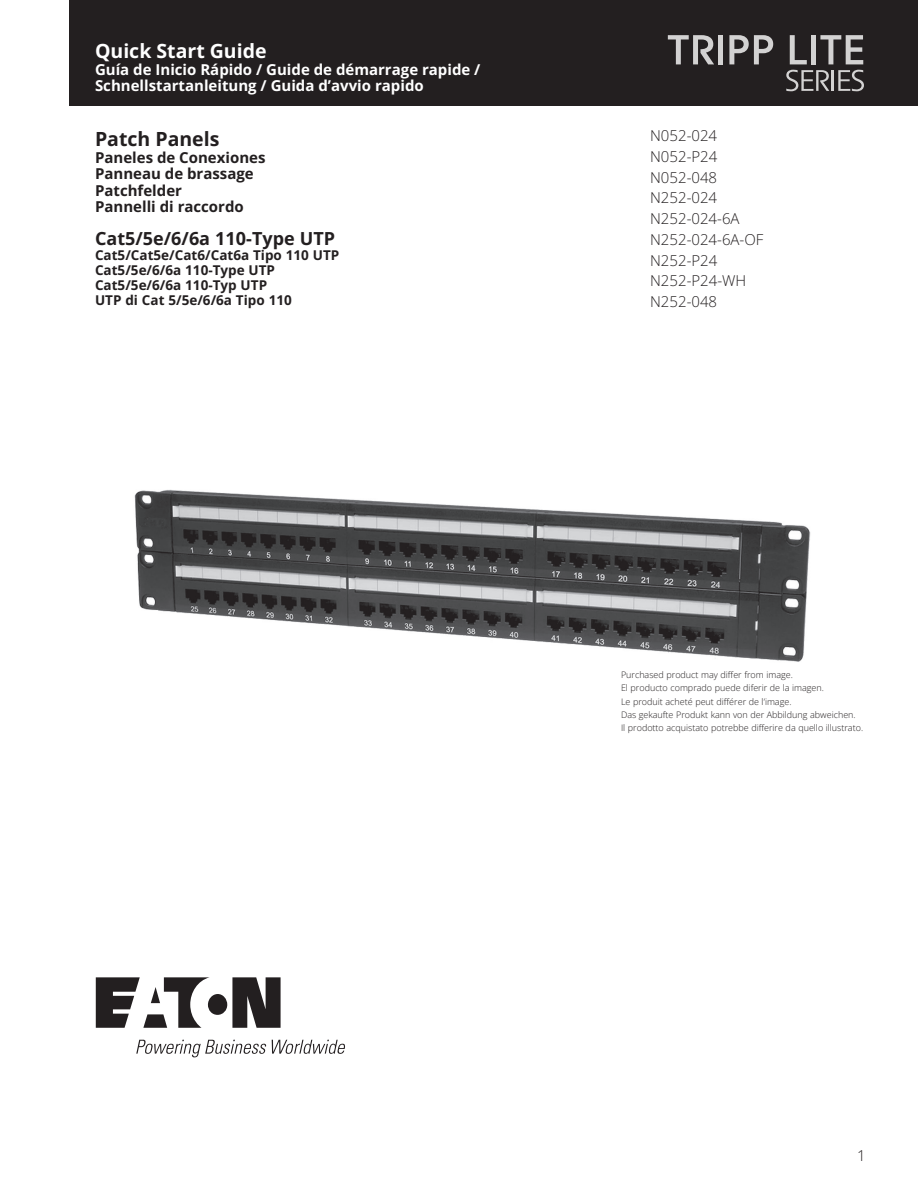
<style>
.page{position:relative;width:918px;height:1188px;background:#fff}
.page>*{position:absolute;margin:0;border:0;box-sizing:border-box;transform-origin:0 0}
._00_Product{font:700 19.5px "Open Sans";color:#fff}
._00_Product-2{font:700 19.5px "Open Sans";color:#231f20}
.t1{font:700 18px "Open Sans";color:#231f20}
.t2{font:15px "Open Sans";color:#231f20}
._00_Product-3{font:700 15px/16.5px "Open Sans";color:#fff}
._00_Product-4{font:700 15px/16.5px "Open Sans";color:#231f20}
.t3{font:700 13.5px/15px "Open Sans";color:#231f20}
.t4{font:9px "Open Sans";color:#231f20}
</style>
<div class="page">
<img style="left:134px;top:489px;width:677px;height:173px">
<div style="left:69px;top:0;width:849px;height:106px;background:#231f20"></div>
<svg style="left:668px;top:35px;width:46px;height:29px"></svg>
<div style="left:718px;top:35px;width:5px;height:29px;background:#d3d2d2"></div>
<svg style="left:729px;top:35px;width:44px;height:29px"></svg>
<svg style="left:790px;top:35px;width:17px;height:29px"></svg>
<div style="left:811px;top:35px;width:5px;height:29px;background:#d3d2d2"></div>
<svg style="left:820px;top:35px;width:43px;height:29px"></svg>
<svg style="left:786px;top:70px;width:43px;height:21px"></svg>
<hr style="left:832px;top:70px;width:2px;height:21px;background:#fff">
<svg style="left:838px;top:70px;width:26px;height:21px"></svg>
<svg style="left:96px;top:977px;width:185px;height:51px"></svg>
<svg style="left:136px;top:1040px;width:130px;height:17px"></svg>
<svg style="left:272px;top:1040px;width:73px;height:14px"></svg>
<p class="_00_Product" style="left:95px;top:38px;width:173px">Quick Start Guide</p>
<p class="_00_Product-3" style="left:95px;top:61px;width:387px">Guía de Inicio Rápido / Guide de démarrage rapide /<br>Schnellstartanleitung / Guida d’avvio rapido</p>
<p class="_00_Product-2" style="left:95px;top:126px;width:126px">Patch Panels</p>
<p class="_00_Product-4" style="left:95px;top:149px;width:172px">Paneles de Conexiones<br>Panneau de brassage<br>Patchfelder<br>Pannelli di raccordo</p>
<p class="t1" style="left:95px;top:226px;width:242px">Cat5/5e/6/6a 110-Type UTP</p>
<p class="t3" style="left:95px;top:247px;width:246px">Cat5/Cat5e/Cat6/Cat6a Tipo 110 UTP<br>Cat5/5e/6/6a 110-Type UTP<br>Cat5/5e/6/6a 110-Typ UTP<br>UTP di Cat 5/5e/6/6a Tipo 110</p>
<p class="t2" style="left:650px;top:126px;width:69px">N052-024</p>
<p class="t2" style="left:650px;top:146px;width:69px">N052-P24</p>
<p class="t2" style="left:650px;top:167px;width:69px">N052-048</p>
<p class="t2" style="left:650px;top:188px;width:69px">N252-024</p>
<p class="t2" style="left:650px;top:208px;width:91px">N252-024-6A</p>
<p class="t2" style="left:650px;top:229px;width:115px">N252-024-6A-OF</p>
<p class="t2" style="left:650px;top:250px;width:69px">N252-P24</p>
<p class="t2" style="left:650px;top:270px;width:98px">N252-P24-WH</p>
<p class="t2" style="left:650px;top:291px;width:69px">N252-048</p>
<p class="t4" style="left:621px;top:669px;width:173px">Purchased product may differ from image.</p>
<p class="t4" style="left:621px;top:682px;width:205px">El producto comprado puede diferir de la imagen.</p>
<p class="t4" style="left:621px;top:695px;width:172px">Le produit acheté peut différer de l’image.</p>
<p class="t4" style="left:621px;top:708px;width:236px">Das gekaufte Produkt kann von der Abbildung abweichen.</p>
<p class="t4" style="left:621px;top:722px;width:244px">Il prodotto acquistato potrebbe differire da quello illustrato.</p>
<h3 class="t2" style="left:857px;top:1145px;width:10px">1</h3>
</div>
